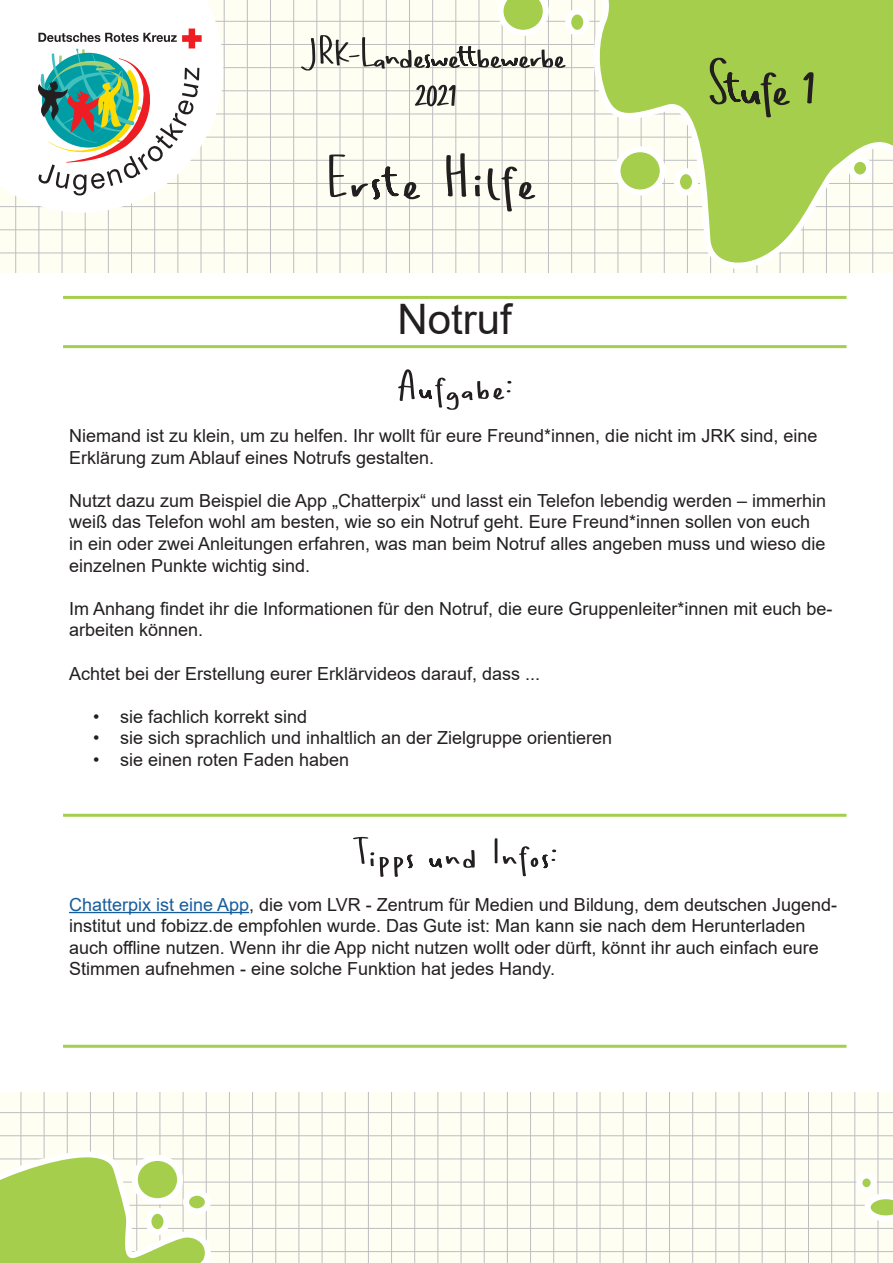
<style>
.page{position:relative;width:893px;height:1263px;background:#fff}
.page>*{position:absolute;margin:0;border:0;box-sizing:border-box;transform-origin:0 0}
.t1{font:90px "Cosmos Logic Demo Version";color:#231f20}
.t2{font:60px "Cosmos Logic Demo Version";letter-spacing:-.05em;color:#231f20}
.t3{font:60px "Cosmos Logic Demo Version";color:#231f20}
.t4{font:42px "Arial";color:#231f20}
.t5{font:18px/21.6px "Arial";color:#231f20}
.s1{color:#175d9e}
</style>
<div class="page">
<div style="left:0;top:0;width:893px;height:272px;background:#fffef2"></div>
<hr style="left:39px;top:0;width:1px;height:272px;background:#bdbec1">
<hr style="left:85px;top:0;width:1px;height:272px;background:#bdbec1">
<hr style="left:131px;top:0;width:1px;height:272px;background:#bdbec1">
<hr style="left:178px;top:0;width:1px;height:272px;background:#bdbec1">
<hr style="left:224px;top:0;width:1px;height:272px;background:#bdbec1">
<hr style="left:270px;top:0;width:1px;height:272px;background:#bdbec1">
<hr style="left:317px;top:0;width:1px;height:272px;background:#bdbec1">
<hr style="left:363px;top:0;width:1px;height:272px;background:#bdbec1">
<hr style="left:409px;top:0;width:1px;height:272px;background:#bdbec1">
<hr style="left:456px;top:0;width:1px;height:272px;background:#bdbec1">
<hr style="left:502px;top:0;width:1px;height:272px;background:#bdbec1">
<hr style="left:15px;top:0;width:1px;height:272px;background:#bdbec1">
<hr style="left:62px;top:0;width:1px;height:272px;background:#bdbec1">
<hr style="left:108px;top:0;width:1px;height:272px;background:#bdbec1">
<hr style="left:154px;top:0;width:1px;height:272px;background:#bdbec1">
<hr style="left:201px;top:0;width:1px;height:272px;background:#bdbec1">
<hr style="left:247px;top:0;width:1px;height:272px;background:#bdbec1">
<hr style="left:293px;top:0;width:1px;height:272px;background:#bdbec1">
<hr style="left:340px;top:0;width:1px;height:272px;background:#bdbec1">
<hr style="left:386px;top:0;width:1px;height:272px;background:#bdbec1">
<hr style="left:432px;top:0;width:1px;height:272px;background:#bdbec1">
<hr style="left:479px;top:0;width:1px;height:272px;background:#bdbec1">
<hr style="left:0;top:253px;width:893px;height:1px;background:#bdbec1">
<hr style="left:0;top:206px;width:893px;height:1px;background:#bdbec1">
<hr style="left:0;top:160px;width:893px;height:1px;background:#bdbec1">
<hr style="left:0;top:114px;width:893px;height:1px;background:#bdbec1">
<hr style="left:0;top:67px;width:893px;height:1px;background:#bdbec1">
<hr style="left:0;top:21px;width:893px;height:1px;background:#bdbec1">
<hr style="left:0;top:230px;width:893px;height:1px;background:#bdbec1">
<hr style="left:0;top:183px;width:893px;height:1px;background:#bdbec1">
<hr style="left:0;top:137px;width:893px;height:1px;background:#bdbec1">
<hr style="left:0;top:91px;width:893px;height:1px;background:#bdbec1">
<hr style="left:0;top:44px;width:893px;height:1px;background:#bdbec1">
<svg style="left:506px;top:0;width:387px;height:273px"></svg>
<svg style="left:0;top:0;width:223px;height:213px;fill:#fff"></svg>
<svg style="left:38px;top:29px;width:164px;height:167px"></svg>
<div style="left:0;top:1093px;width:893px;height:170px;background:#fffef2"></div>
<hr style="left:44px;top:1093px;width:1px;height:170px;background:#bdbec1">
<hr style="left:90px;top:1093px;width:1px;height:170px;background:#bdbec1">
<hr style="left:137px;top:1093px;width:1px;height:170px;background:#bdbec1">
<hr style="left:183px;top:1093px;width:1px;height:170px;background:#bdbec1">
<hr style="left:229px;top:1093px;width:1px;height:170px;background:#bdbec1">
<hr style="left:275px;top:1093px;width:1px;height:170px;background:#bdbec1">
<hr style="left:322px;top:1093px;width:1px;height:170px;background:#bdbec1">
<hr style="left:368px;top:1093px;width:1px;height:170px;background:#bdbec1">
<hr style="left:414px;top:1093px;width:1px;height:170px;background:#bdbec1">
<hr style="left:461px;top:1093px;width:1px;height:170px;background:#bdbec1">
<hr style="left:507px;top:1093px;width:1px;height:170px;background:#bdbec1">
<hr style="left:553px;top:1093px;width:1px;height:170px;background:#bdbec1">
<hr style="left:600px;top:1093px;width:1px;height:170px;background:#bdbec1">
<hr style="left:646px;top:1093px;width:1px;height:170px;background:#bdbec1">
<hr style="left:692px;top:1093px;width:1px;height:170px;background:#bdbec1">
<hr style="left:739px;top:1093px;width:1px;height:170px;background:#bdbec1">
<hr style="left:785px;top:1093px;width:1px;height:170px;background:#bdbec1">
<hr style="left:831px;top:1093px;width:1px;height:170px;background:#bdbec1">
<hr style="left:878px;top:1093px;width:1px;height:170px;background:#bdbec1">
<hr style="left:21px;top:1093px;width:1px;height:170px;background:#bdbec1">
<hr style="left:67px;top:1093px;width:1px;height:170px;background:#bdbec1">
<hr style="left:113px;top:1093px;width:1px;height:170px;background:#bdbec1">
<hr style="left:160px;top:1093px;width:1px;height:170px;background:#bdbec1">
<hr style="left:206px;top:1093px;width:1px;height:170px;background:#bdbec1">
<hr style="left:252px;top:1093px;width:1px;height:170px;background:#bdbec1">
<hr style="left:299px;top:1093px;width:1px;height:170px;background:#bdbec1">
<hr style="left:345px;top:1093px;width:1px;height:170px;background:#bdbec1">
<hr style="left:391px;top:1093px;width:1px;height:170px;background:#bdbec1">
<hr style="left:438px;top:1093px;width:1px;height:170px;background:#bdbec1">
<hr style="left:484px;top:1093px;width:1px;height:170px;background:#bdbec1">
<hr style="left:530px;top:1093px;width:1px;height:170px;background:#bdbec1">
<hr style="left:577px;top:1093px;width:1px;height:170px;background:#bdbec1">
<hr style="left:623px;top:1093px;width:1px;height:170px;background:#bdbec1">
<hr style="left:669px;top:1093px;width:1px;height:170px;background:#bdbec1">
<hr style="left:716px;top:1093px;width:1px;height:170px;background:#bdbec1">
<hr style="left:762px;top:1093px;width:1px;height:170px;background:#bdbec1">
<hr style="left:808px;top:1093px;width:1px;height:170px;background:#bdbec1">
<hr style="left:854px;top:1093px;width:1px;height:170px;background:#bdbec1">
<hr style="left:0;top:1228px;width:893px;height:1px;background:#bdbec1">
<hr style="left:0;top:1182px;width:893px;height:1px;background:#bdbec1">
<hr style="left:0;top:1135px;width:893px;height:1px;background:#bdbec1">
<hr style="left:0;top:1251px;width:893px;height:1px;background:#bdbec1">
<hr style="left:0;top:1205px;width:893px;height:1px;background:#bdbec1">
<hr style="left:0;top:1159px;width:893px;height:1px;background:#bdbec1">
<hr style="left:0;top:1112px;width:893px;height:1px;background:#bdbec1">
<svg style="left:0;top:1141px;width:220px;height:122px"></svg>
<div style="left:617px;top:149px;width:46px;height:43px;background:#a4ce4c;border-radius:50%"></div>
<div style="left:614px;top:146px;width:52px;height:49px;border:6px solid #fff;border-radius:50%"></div>
<div style="left:677px;top:171px;width:18px;height:21px;background:#a4ce4c;border-radius:50%"></div>
<div style="left:674px;top:168px;width:24px;height:27px;border:6px solid #fff;border-radius:50%"></div>
<div style="left:851px;top:159px;width:18px;height:18px;background:#a4ce4c;border-radius:50%"></div>
<div style="left:848px;top:156px;width:24px;height:24px;border:6px solid #fff;border-radius:50%"></div>
<div style="left:568px;top:12px;width:18px;height:21px;background:#a4ce4c;border-radius:50%"></div>
<div style="left:565px;top:9px;width:24px;height:27px;border:6px solid #fff;border-radius:50%"></div>
<svg style="left:497px;top:0;width:52px;height:36px"></svg>
<div style="left:135px;top:1158px;width:45px;height:43px;background:#a4ce4c;border-radius:50%"></div>
<div style="left:132px;top:1155px;width:51px;height:49px;border:6px solid #fff;border-radius:50%"></div>
<div style="left:148px;top:1211px;width:18px;height:21px;background:#a4ce4c;border-radius:50%"></div>
<div style="left:145px;top:1208px;width:24px;height:27px;border:6px solid #fff;border-radius:50%"></div>
<div style="left:186px;top:1193px;width:22px;height:18px;background:#a4ce4c;border-radius:50%"></div>
<div style="left:183px;top:1190px;width:28px;height:24px;border:6px solid #fff;border-radius:50%"></div>
<svg style="left:859px;top:1175px;width:15px;height:15px"></svg>
<div style="left:856px;top:1172px;width:21px;height:21px;border:6px solid #fff;border-radius:50%"></div>
<svg style="left:865px;top:1193px;width:28px;height:28px"></svg>
<hr style="left:63px;top:296px;width:783px;height:3px;background:#a4ce4c">
<hr style="left:63px;top:345px;width:783px;height:3px;background:#a4ce4c">
<hr style="left:63px;top:814px;width:783px;height:3px;background:#a4ce4c">
<hr style="left:63px;top:1045px;width:783px;height:3px;background:#a4ce4c">
<hr style="left:69px;top:912px;width:180px;height:1px;background:#175d9e">
<h2 class="t2" style="left:304px;top:12px;width:264px">JRK-Landeswettbewerbe</h2>
<h2 class="t2" style="left:413px;top:51px;width:45px">2021</h2>
<h1 class="t1" style="left:323px;top:115px;width:215px">Erste Hilfe</h1>
<h1 class="t1" style="left:705px;top:20px;width:112px">Stufe 1</h1>
<h3 class="t4" style="left:398px;top:290px;width:116px">Notruf</h3>
<h2 class="t3" style="left:397px;top:343px;width:118px">Aufgabe:</h2>
<p class="t5" style="left:69px;top:425px;width:750px">Niemand ist zu klein, um zu helfen. Ihr wollt für eure Freund*innen, die nicht im JRK sind, eine<br>Erklärung zum Ablauf eines Notrufs gestalten.</p>
<p class="t5" style="left:69px;top:490px;width:759px">Nutzt dazu zum Beispiel die App „Chatterpix“ und lasst ein Telefon lebendig werden – immerhin weiß das Telefon wohl am besten, wie so ein Notruf geht. Eure Freund*innen sollen von euch in ein oder zwei Anleitungen erfahren, was man beim Notruf alles angeben muss und wieso die einzelnen Punkte wichtig sind.</p>
<p class="t5" style="left:69px;top:598px;width:765px">Im Anhang findet ihr die Informationen für den Notruf, die eure Gruppenleiter*innen mit euch be&shy;arbeiten können.</p>
<p class="t5" style="left:69px;top:662px;width:473px">Achtet bei der Erstellung eurer Erklärvideos darauf, dass ...</p>
<p class="t5" style="left:93px;top:706px;width:216px">• sie fachlich korrekt sind</p>
<p class="t5" style="left:93px;top:727px;width:521px">• sie sich sprachlich und inhaltlich an der Zielgruppe orientieren</p>
<p class="t5" style="left:93px;top:749px;width:258px">• sie einen roten Faden haben</p>
<h2 class="t3" style="left:352px;top:812px;width:207px">Tipps und Infos:</h2>
<p class="t5" style="left:69px;top:893px;width:770px"><span class="s1">Chatterpix ist eine App</span>, die vom LVR - Zentrum für Medien und Bildung, dem deutschen Jugend&shy;institut und fobizz.de empfohlen wurde. Das Gute ist: Man kann sie nach dem Herunterladen auch offline nutzen. Wenn ihr die App nicht nutzen wollt oder dürft, könnt ihr auch einfach eure Stimmen aufnehmen - eine solche Funktion hat jedes Handy.</p>
</div>
